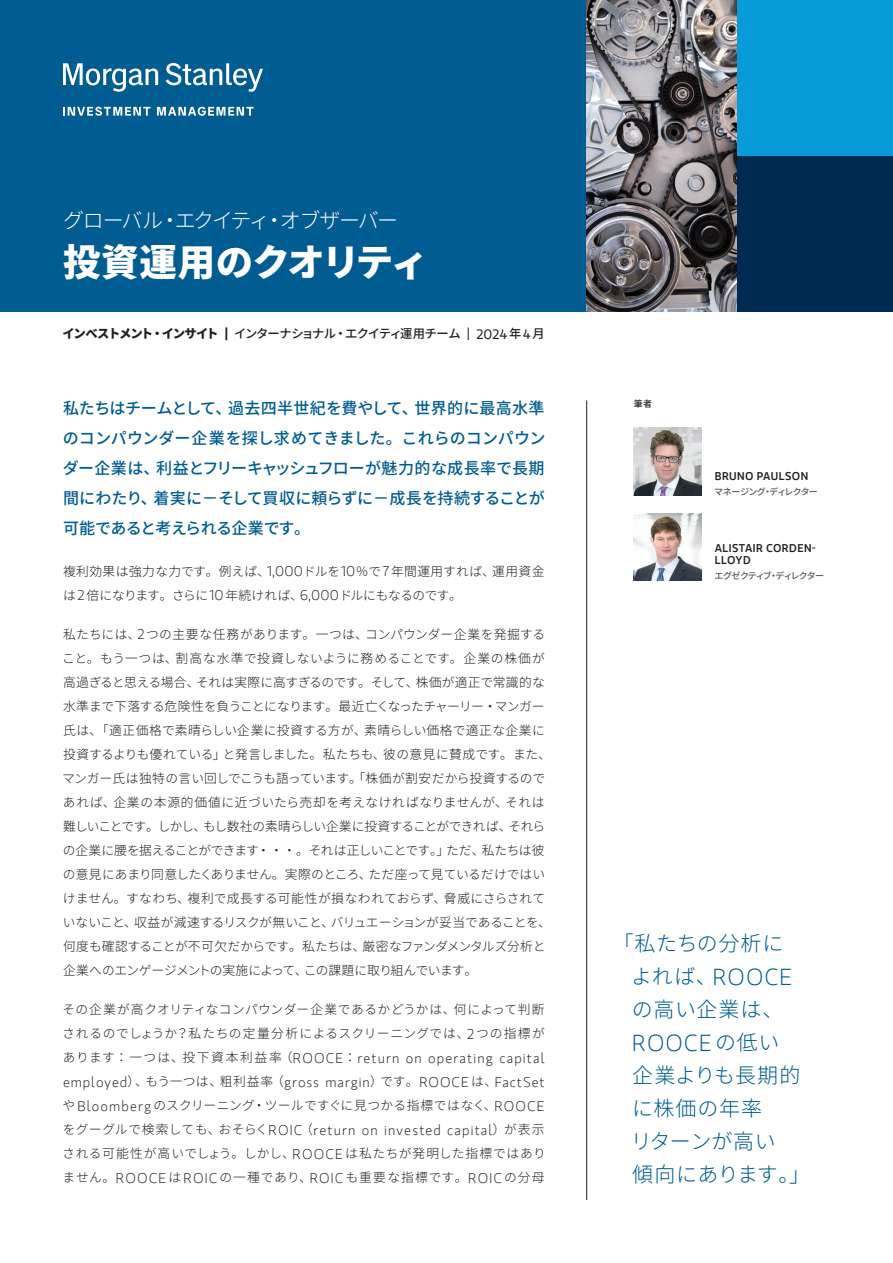
<style>
.page{position:relative;width:893px;height:1263px;background:#fff}
.page>*{position:absolute;margin:0;border:0;box-sizing:border-box;transform-origin:0 0}
.t1{font:800 37.5px "Source Han Sans";letter-spacing:-.02em;color:#fff}
.t2{font:300 23.1px "MS Gloriola II Std";letter-spacing:.045em;color:#005c91}
.t3{font:300 21px/33px "Source Han Sans";letter-spacing:.03em;color:#005c91}
.t4{font:300 21px "Source Han Sans";letter-spacing:-.09em;color:#fff}
.t5{font:500 16.05px/30px "Source Han Sans";letter-spacing:-.03em;color:#005c91;text-align:justify}
.t6{font:300 14.1px/24px "MS Gloriola II Std";letter-spacing:.08em;color:#231f20}
.t7{font:300 12.75px/24px "Source Han Sans";letter-spacing:.005em;color:#231f20}
.t8{font:300 12.75px/24px "Source Han Sans";letter-spacing:.06em;color:#231f20}
.t9{font:300 12.75px/24px "Source Han Sans";letter-spacing:.04em;color:#231f20}
.t10{font:500 12.3px "Source Han Sans";letter-spacing:-.065em;color:#231f20}
.t11{font:500 11.25px/12px "MS Gloriola II Std";letter-spacing:.04em;color:#231f20}
.t12{font:500 9px "Source Han Sans";letter-spacing:-.085em;color:#57585a}
.t13{font:500 9px "Source Han Sans";color:#231f20}
.s1{font-weight:800}
.s2{font-family:"MS Gloriola II Std";font-weight:700;font-size:13.95px}
.s3{font-family:"MS Gloriola II Std";font-weight:400;font-size:13.5px}
.s4{font-family:"MS Gloriola II Std";font-size:14.1px}
.s5{font-family:"Source Han Sans";font-size:12.75px}
.s6{font-family:"Source Han Sans";font-size:21px}
</style>
<div class="page">
<hr style="left:586px;top:400px;width:1px;height:800px;background:#231f20">
<img style="left:634px;top:428px;width:67px;height:67px">
<div style="left:736px;top:156px;width:157px;height:155px;background:#002a51"></div>
<div style="left:736px;top:0;width:157px;height:156px;background:#089ad9"></div>
<div style="left:0;top:0;width:586px;height:311px;background:#005c91"></div>
<svg style="left:63px;top:63px;width:200px;height:29px"></svg>
<svg style="left:63px;top:107px;width:87px;height:9px"></svg>
<svg style="left:157px;top:107px;width:97px;height:9px"></svg>
<img style="left:586px;top:0;width:150px;height:311px">
<img style="left:634px;top:513px;width:67px;height:67px">
<h3 class="t4" style="left:63px;top:208px;width:337px">グローバル・エクイティ・オブザーバー</h3>
<h1 class="t1" style="left:63px;top:241px;width:367px">投資運用のクオリティ</h1>
<p class="t10" style="left:63px;top:327px;width:484px"><span class="s1">インべストメント・インサイト</span> <span class="s2">|</span> インターナショナル・エクイティ運用チームﾠ<span class="s3">| 2024</span> 年 <span class="s3">4</span> 月</p>
<p class="t5" style="left:63px;top:393px;width:484px">私たちはチームとして、過去四半世紀を費やして、世界的に最高水準のコンパウンダー企業を探し求めてきました。これらのコンパウンダー企業は、利益とフリーキャッシュフローが魅力的な成長率で長期間にわたり、着実に－そして買収に頼らずに－成長を持続することが可能であると考えられる企業です。</p>
<p class="t7" style="left:63px;top:560px;width:483px">複利効果は強力な力です。例えば、<span class="s4">1,000</span>ドルを<span class="s4">10</span>％で<span class="s4">7</span>年間運用すれば、運用資金は<span class="s4">2</span>倍になります。さらに<span class="s4">10</span>年続ければ、<span class="s4">6,000</span>ドルにもなるのです。</p>
<p class="t7" style="left:62px;top:623px;width:490px">私たちには、<span class="s4">2</span>つの主要な任務があります。一つは、コンパウンダー企業を発掘すること。もう一つは、割高な水準で投資しないように務めることです。企業の株価が高過ぎると思える場合、それは実際に高すぎるのです。そして、株価が適正で常識的な水準まで下落する危険性を負うことになります。最近亡くなったチャーリー・マンガー氏は、「適正価格で素晴らしい企業に投資する方が、素晴らしい価格で適正な企業に投資するよりも優れている」と発言しました。私たちも、彼の意見に賛成です。また、マンガー氏は独特の言い回しでこうも語っています。「株価が割安だから投資するのであれば、企業の本源的価値に近づいたら売却を考えなければなりませんが、それは難しいことです。しかし、もし数社の素晴らしい企業に投資することができれば、それらの企業に腰を据えることができます・・・。それは正しいことです。」ただ、私たちは彼の意見にあまり同意したくありません。実際のところ、ただ座って見ているだけではいけません。すなわち、複利で成長する可能性が損なわれておらず、脅威にさらされていないこと、収益が減速するリスクが無いこと、バリュエーションが妥当であることを、何度も確認することが不可欠だからです。私たちは、厳密なファンダメンタルズ分析と企業へのエンゲージメントの実施によって、この課題に取り組んでいます。</p>
<p class="t9" style="left:63px;top:998px;width:484px">その企業が高クオリティなコンパウンダー企業であるかどうかは、何によって判断されるのでしょうか？私たちの定量分析によるスクリーニングでは、<span class="s4">2</span>つの指標が</p>
<p class="t6" style="left:63px;top:1045px;width:483px"><span class="s5">あります：一つは、投下資本利益率（</span>ROOCE<span class="s5">：</span>return on operating capital employed<span class="s5">）、もう一つは、粗利益率（</span>gross margin<span class="s5">）です。</span>ROOCE <span class="s5">は、</span>FactSet</p>
<p class="t7" style="left:63px;top:1094px;width:483px">や<span class="s4">Bloomberg</span> のスクリーニング・ツールですぐに見つかる指標ではなく、<span class="s4">ROOCE</span></p>
<p class="t6" style="left:63px;top:1117px;width:483px"><span class="s5">をグーグルで検索しても、おそらく</span>ROIC<span class="s5">（</span>return on invested capital<span class="s5">）が表示</span></p>
<p class="t8" style="left:63px;top:1142px;width:485px">される可能性が高いでしょう。しかし、<span class="s4">ROOCE</span> は私たちが発明した指標ではありません。<span class="s4">ROOCE</span>は<span class="s4">ROIC</span>の一種であり、<span class="s4">ROIC</span>も重要な指標です。<span class="s4">ROIC</span>の分母</p>
<p class="t13" style="left:634px;top:399px;width:20px">筆者</p>
<p class="t11" style="left:715px;top:470px;width:95px">BRUNO PAULSON</p>
<p class="t12" style="left:714px;top:487px;width:105px">マネージング・ディレクター</p>
<p class="t11" style="left:715px;top:542px;width:102px">ALISTAIR CORDEN-<br>LLOYD</p>
<p class="t12" style="left:715px;top:571px;width:111px">エグゼクティブ・ディレクター</p>
<h3 class="t3" style="left:613px;top:927px;width:172px">「私たちの分析に</h3>
<h2 class="t2" style="left:631px;top:961px;width:162px"><span class="s6">よれば、</span>ROOCE</h2>
<h3 class="t3" style="left:632px;top:993px;width:153px">の高い企業は、</h3>
<h2 class="t2" style="left:632px;top:1027px;width:149px">ROOCE<span class="s6">の低い</span></h2>
<h3 class="t3" style="left:631px;top:1059px;width:181px">企業よりも長期的に株価の年率<br>リターンが高い<br>傾向にあります。」</h3>
</div>
